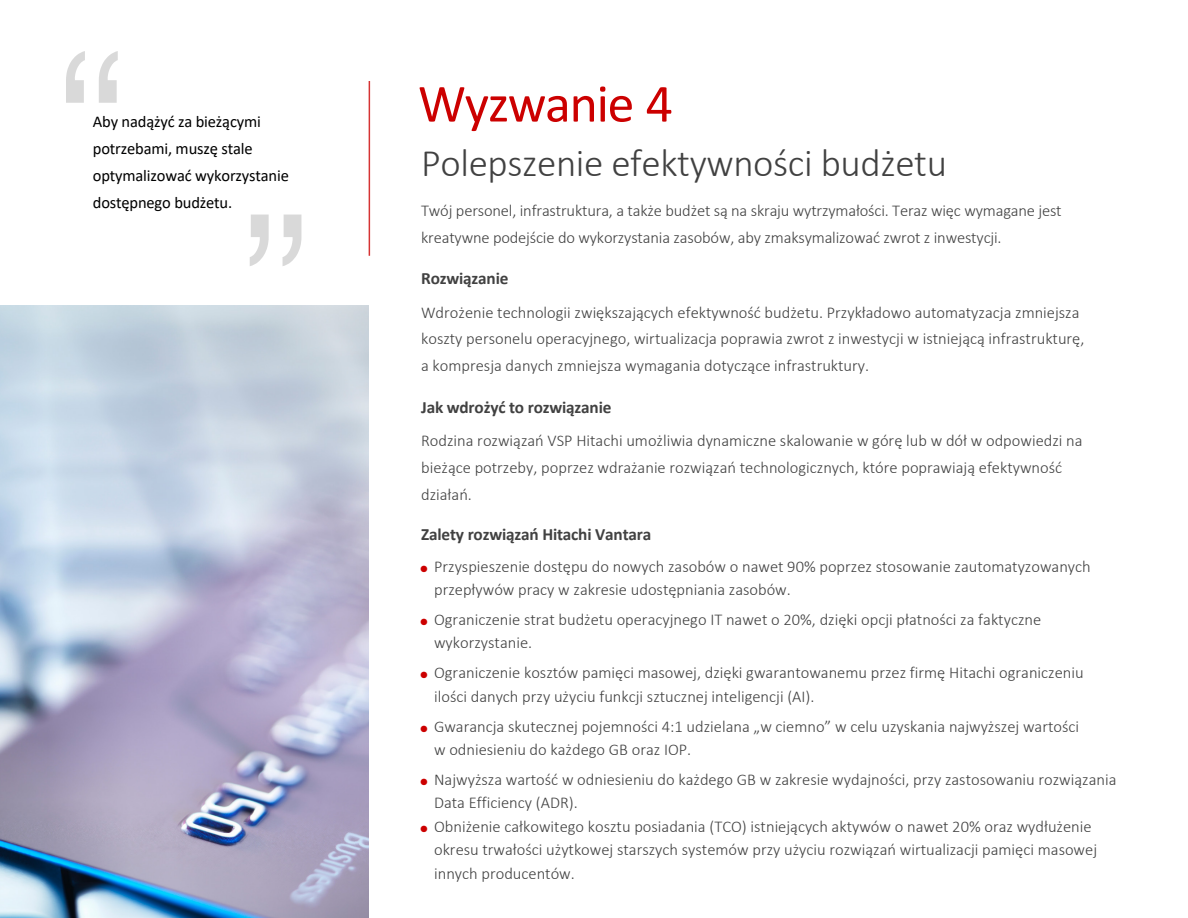
<style>
.page{position:relative;width:1188px;height:918px;background:#fff}
.page>*{position:absolute;margin:0;border:0;box-sizing:border-box;transform-origin:0 0}
.t1{font:54px "Calibri";letter-spacing:-.025em;color:#c00}
.t2{font:300 39px "Calibri";letter-spacing:-.01em;color:#414141}
.t3{font:700 17.25px "Calibri";letter-spacing:-.01em;color:#414141}
.t4{font:300 16.5px/23.1px "Calibri";color:#414141}
.t5{font:16.5px/27px "Calibri";letter-spacing:-.01em;color:#000101}
.s1{color:#c00}
</style>
<div class="page">
<img style="left:0;top:306px;width:369px;height:612px">
<svg style="left:250px;top:215px;width:51px;height:51px"></svg>
<svg style="left:66px;top:51px;width:52px;height:52px"></svg>
<hr style="left:369px;top:81px;width:1px;height:175px;background:#d63333">
<p class="t5" style="left:93px;top:107px;width:198px">Aby nadążyć za bieżącymi potrzebami, muszę stale optymalizować wykorzystanie dostępnego budżetu.</p>
<h1 class="t1" style="left:418px;top:66px;width:256px">Wyzwanie 4</h1>
<h2 class="t2" style="left:421px;top:139px;width:527px">Polepszenie efektywności budżetu</h2>
<p class="t4" style="left:421px;top:197px;width:642px;line-height:27px">Twój personel, infrastruktura, a także budżet są na skraju wytrzymałości. Teraz więc wymagane jest kreatywne podejście do wykorzystania zasobów, aby zmaksymalizować zwrot z inwestycji.</p>
<p class="t3" style="left:421px;top:266px;width:89px">Rozwiązanie</p>
<p class="t4" style="left:421px;top:298px;width:665px;line-height:27px">Wdrożenie technologii zwiększających efektywność budżetu. Przykładowo automatyzacja zmniejsza koszty personelu operacyjnego, wirtualizacja poprawia zwrot z inwestycji w istniejącą infrastrukturę, a kompresja danych zmniejsza wymagania dotyczące infrastruktury.</p>
<p class="t3" style="left:421px;top:395px;width:192px">Jak wdrożyć to rozwiązanie</p>
<p class="t4" style="left:421px;top:427px;width:663px;line-height:27px">Rodzina rozwiązań VSP Hitachi umożliwia dynamiczne skalowanie w górę lub w dół w odpowiedzi na bieżące potrzeby, poprzez wdrażanie rozwiązań technologicznych, które poprawiają efektywność działań.</p>
<p class="t3" style="left:421px;top:522px;width:232px">Zalety rozwiązań Hitachi Vantara</p>
<p class="t4" style="left:434px;top:554px;width:658px;text-indent:-13px"><span class="s1">●</span> Przyspieszenie dostępu do nowych zasobów o nawet 90% poprzez stosowanie zautomatyzowanych przepływów pracy w zakresie udostępniania zasobów.</p>
<p class="t4" style="left:434px;top:608px;width:609px;text-indent:-13px"><span class="s1">●</span> Ograniczenie strat budżetu operacyjnego IT nawet o 20%, dzięki opcji płatności za faktyczne wykorzystanie.</p>
<p class="t4" style="left:434px;top:661px;width:651px;text-indent:-13px"><span class="s1">●</span> Ograniczenie kosztów pamięci masowej, dzięki gwarantowanemu przez firmę Hitachi ograniczeniu ilości danych przy użyciu funkcji sztucznej inteligencji (AI).</p>
<p class="t4" style="left:434px;top:715px;width:646px;text-indent:-13px"><span class="s1">●</span> Gwarancja skutecznej pojemności 4:1 udzielana „w ciemno” w celu uzyskania najwyższej wartości w odniesieniu do każdego GB oraz IOP.</p>
<p class="t4" style="left:434px;top:768px;width:684px;text-indent:-13px"><span class="s1">●</span> Najwyższa wartość w odniesieniu do każdego GB w zakresie wydajności, przy zastosowaniu rozwiązania<br>Data Efficiency (ADR).</p>
<p class="t4" style="left:434px;top:815px;width:665px;text-indent:-13px"><span class="s1">●</span> Obniżenie całkowitego kosztu posiadania (TCO) istniejących aktywów o nawet 20% oraz wydłużenie okresu trwałości użytkowej starszych systemów przy użyciu rozwiązań wirtualizacji pamięci masowej innych producentów.</p>
</div>
